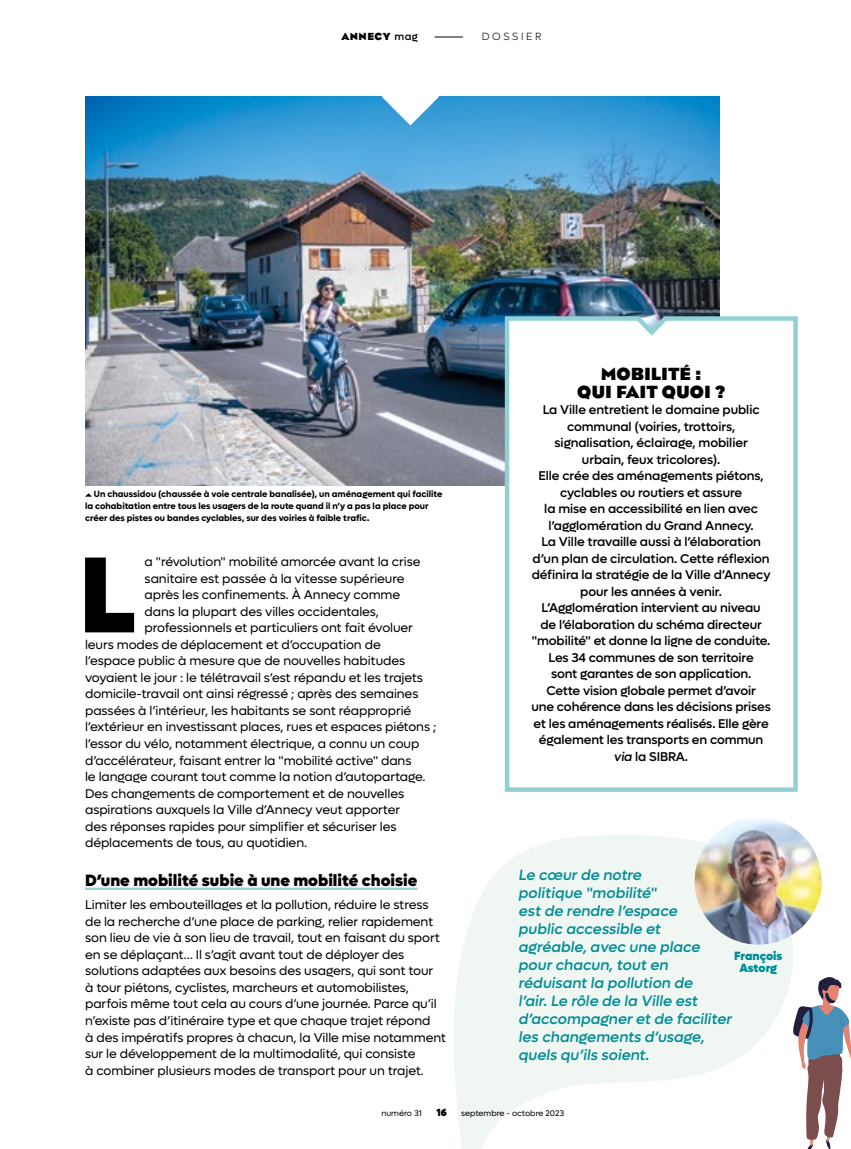
<style>
.page{position:relative;width:851px;height:1149px;background:#fff}
.page>*{position:absolute;margin:0;border:0;box-sizing:border-box;transform-origin:0 0}
.t1{font:900 108.45px "Lufga";color:#000}
.t2{font:700 18px/18px "Eagle";color:#000;text-align:center}
.t3{font:900 16.5px "Lufga";color:#000}
.t4{font:italic 500 15px/18px "Lufga";color:#008e96}
.t5{font:12.75px/16.5px "Lufga";letter-spacing:-.005em;color:#000}
.t6{font:500 12.75px/16.5px "Lufga";letter-spacing:-.01em;color:#000;text-align:center}
.t7{font:900 12px/12px "Lufga";color:#008e96;text-align:center}
.t8{font:700 10.5px "Eagle";letter-spacing:.05em;color:#000}
.t9{font:300 10.5px "Lufga";letter-spacing:.25em;color:#000}
.t10{font:900 10.5px "Lufga";color:#000}
.t11{font:700 9px/12px "Lufga";color:#000}
.t12{font:8.25px "Lufga";color:#000}
.s1{font-family:"Lufga";font-weight:500}
.s2{font-style:italic}
</style>
<div class="page">
<svg style="left:86px;top:493px;width:6px;height:3px"></svg>
<hr style="left:85px;top:887px;width:332px;height:2px;background:#91d0d4">
<img style="left:85px;top:97px;width:634px;height:388px">
<svg style="left:381px;top:96px;width:58px;height:29px"></svg>
<svg style="left:502px;top:314px;width:296px;height:478px"></svg>
<svg style="left:798px;top:977px;width:52px;height:171px"></svg>
<svg style="left:454px;top:835px;width:344px;height:313px;fill:#f0f6f2"></svg>
<img style="left:694px;top:817px;width:127px;height:127px;border-radius:64px">
<svg style="left:434px;top:37px;width:29px;height:1px"></svg>
<p class="t8" style="left:341px;top:30px;width:78px">ANNECY <span class="s1">mag</span></p>
<p class="t9" style="left:481px;top:31px;width:61px">DOSSIER</p>
<p class="t11" style="left:85px;top:487px;width:359px;text-indent:9px">Un chaussidou (chaussée à voie centrale banalisée), un aménagement qui facilite la cohabitation entre tous les usagers de la route quand il n’y a pas la place pour créer des pistes ou bandes cyclables, sur des voiries à faible trafic.</p>
<p class="t1" style="left:79px;top:528px;width:59px">L</p>
<p class="t5" style="left:145px;top:553px;width:277px">a "révolution" mobilité amorcée avant la crise</p>
<p class="t5" style="left:145px;top:570px;width:261px">sanitaire est passée à la vitesse supérieure</p>
<p class="t5" style="left:145px;top:586px;width:257px">après les confinements. À Annecy comme</p>
<p class="t5" style="left:145px;top:603px;width:236px">dans la plupart des villes occidentales,</p>
<p class="t5" style="left:145px;top:619px;width:270px">professionnels et particuliers ont fait évoluer</p>
<p class="t5" style="left:85px;top:636px;width:297px">leurs modes de déplacement et d’occupation de</p>
<p class="t5" style="left:85px;top:652px;width:321px">l’espace public à mesure que de nouvelles habitudes</p>
<p class="t5" style="left:85px;top:669px;width:339px">voyaient le jour : le télétravail s’est répandu et les trajets</p>
<p class="t5" style="left:85px;top:685px;width:335px">domicile-travail ont ainsi régressé ; après des semaines</p>
<p class="t5" style="left:85px;top:702px;width:328px">passées à l’intérieur, les habitants se sont réapproprié</p>
<p class="t5" style="left:85px;top:718px;width:353px">l’extérieur en investissant places, rues et espaces piétons ;</p>
<p class="t5" style="left:85px;top:735px;width:336px">l’essor du vélo, notamment électrique, a connu un coup</p>
<p class="t5" style="left:85px;top:751px;width:328px">d’accélérateur, faisant entrer la "mobilité active" dans</p>
<p class="t5" style="left:85px;top:768px;width:342px">le langage courant tout comme la notion d’autopartage.</p>
<p class="t5" style="left:85px;top:784px;width:320px">Des changements de comportement et de nouvelles</p>
<p class="t5" style="left:85px;top:801px;width:316px">aspirations auxquels la Ville d’Annecy veut apporter</p>
<p class="t5" style="left:85px;top:817px;width:313px">des réponses rapides pour simplifier et sécuriser les</p>
<p class="t5" style="left:85px;top:834px;width:223px">déplacements de tous, au quotidien.</p>
<p class="t3" style="left:85px;top:870px;width:334px">D’une mobilité subie à une mobilité choisie</p>
<p class="t5" style="left:85px;top:896px;width:362px">Limiter les embouteillages et la pollution, réduire le stress de la recherche d’une place de parking, relier rapidement son lieu de vie à son lieu de travail, tout en faisant du sport en se déplaçant… Il s’agit avant tout de déployer des solutions adaptées aux besoins des usagers, qui sont tour<br>à tour piétons, cyclistes, marcheurs et automobilistes, parfois même tout cela au cours d’une journée. Parce qu’il n’existe pas d’itinéraire type et que chaque trajet répond<br>à des impératifs propres à chacun, la Ville mise notamment sur le développement de la multimodalité, qui consiste<br>à combiner plusieurs modes de transport pour un trajet.</p>
<p class="t2" style="left:577px;top:364px;width:149px">MOBILITÉ :<br>QUI FAIT QUOI ?</p>
<p class="t6" style="left:542px;top:401px;width:218px">La Ville entretient le domaine public communal (voiries, trottoirs, signalisation, éclairage, mobilier urbain, feux tricolores).</p>
<p class="t6" style="left:531px;top:467px;width:240px">Elle crée des aménagements piétons, cyclables ou routiers et assure<br>la mise en accessibilité en lien avec l’agglomération du Grand Annecy.<br>La Ville travaille aussi à l’élaboration d’un plan de circulation. Cette réflexion définira la stratégie de la Ville d’Annecy pour les années à venir.</p>
<p class="t6" style="left:531px;top:599px;width:241px">L’Agglomération intervient au niveau<br>de l’élaboration du schéma directeur "mobilité" et donne la ligne de conduite.<br>Les 34 communes de son territoire<br>sont garantes de son application.<br>Cette vision globale permet d’avoir<br>une cohérence dans les décisions prises et les aménagements réalisés. Elle gère également les transports en commun <span class="s2">via</span> la SIBRA.</p>
<p class="t4" style="left:519px;top:865px;width:215px">Le cœur de notre<br>politique "mobilité"<br>est de rendre l’espace<br>public accessible et agréable, avec une place pour chacun, tout en réduisant la pollution de<br>l’air. Le rôle de la Ville est d’accompagner et de faciliter les changements d’usage, quels qu’ils soient.</p>
<p class="t7" style="left:734px;top:949px;width:50px">François<br>Astorg</p>
<p class="t12" style="left:381px;top:1108px;width:42px">numéro 31</p>
<p class="t10" style="left:436px;top:1105px;width:12px">16</p>
<p class="t12" style="left:461px;top:1108px;width:104px">septembre - octobre 2023</p>
</div>
